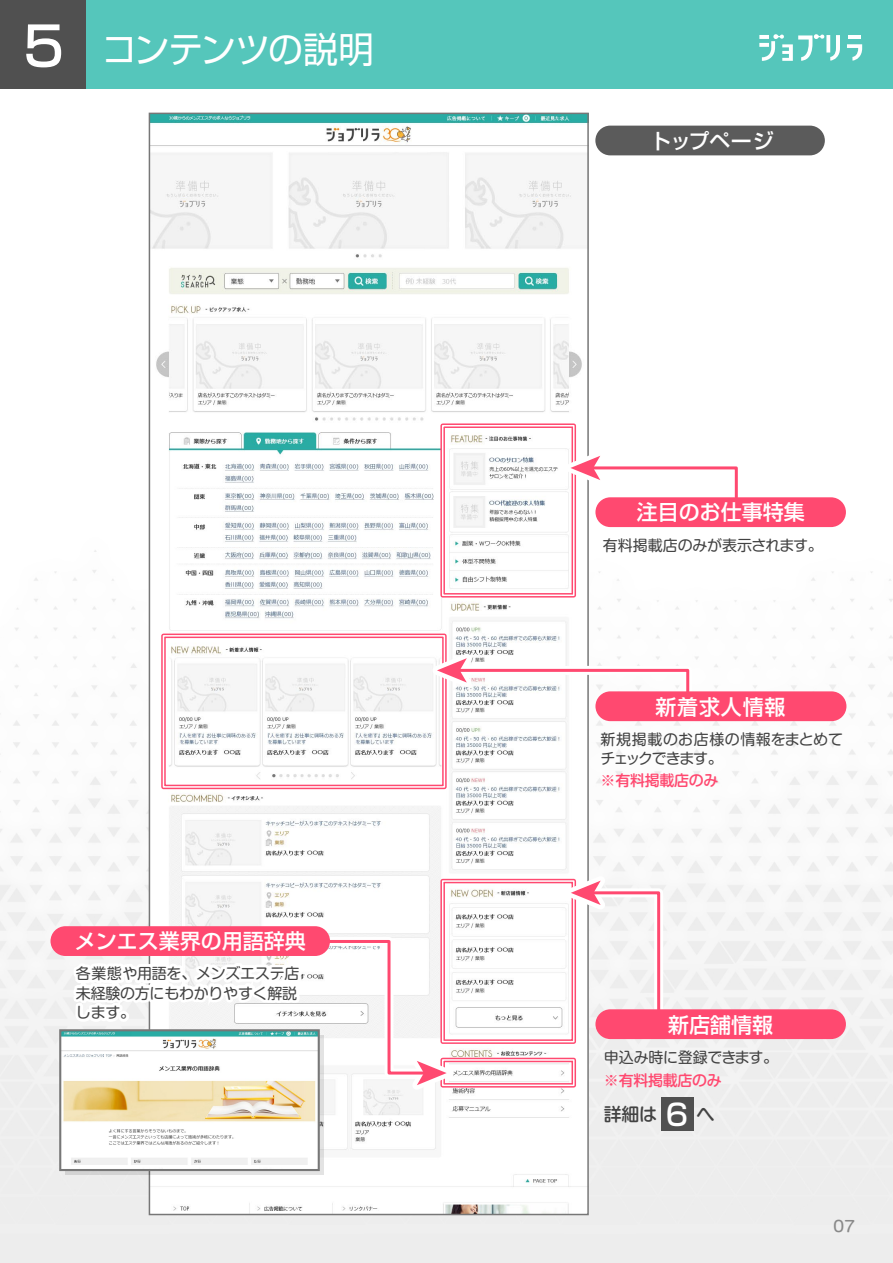
<style>
.page{position:relative;width:893px;height:1263px;background:#fff}
.page>*{position:absolute;margin:0;border:0;box-sizing:border-box;transform-origin:0 0}
.t1{font:36px "Shin Go Pro";letter-spacing:-.03em;color:#fff}
.t2{font:500 29.55px "Shin Go Pro";color:#fff}
.t3{font:500 21px "Shin Go Pro";color:#fff}
.t4{font:500 18px "Shin M Go Pro";color:#424242}
.t5{font:15px/19.5px "Shin M Go Pro";letter-spacing:-.02em;color:#424242}
.t6{font:500 15px "Shin M Go Pro";letter-spacing:-.02em;color:#ff4970}
.t7{font:500 15px "K Shin M Go Std";color:#898989}
.s1{font-weight:500;font-size:54px}
</style>
<div class="page">
<img style="left:0;top:112px;width:893px;height:1151px">
<div style="left:0;top:0;width:893px;height:89px;background:#55c6bb"></div>
<svg style="left:847px;top:36px;width:15px;height:25px"></svg>
<svg style="left:759px;top:34px;width:81px;height:27px"></svg>
<img style="left:152px;top:116px;width:434px;height:1096px">
<div style="left:0;top:0;width:86px;height:89px;background:#505050"></div>
<div style="left:661px;top:1097px;width:32px;height:33px;background:#505050"></div>
<div style="left:161px;top:633px;width:286px;height:156px;border:4px solid #ff4970"></div>
<div style="left:163px;top:635px;width:282px;height:153px;border:2px solid #fff"></div>
<svg style="left:425px;top:640px;width:272px;height:70px"></svg>
<div style="left:595px;top:126px;width:230px;height:29px;background:#5b5b5b;border-radius:15px"></div>
<div style="left:595px;top:691px;width:251px;height:30px;background:#ff4970;border-radius:15px"></div>
<img style="left:62px;top:1032px;width:6px;height:136px">
<div style="left:440px;top:1058px;width:136px;height:29px;border:4px solid #ff4970"></div>
<div style="left:442px;top:1059px;width:132px;height:27px;border:2px solid #fff"></div>
<div style="left:440px;top:879px;width:136px;height:165px;border:4px solid #ff4970"></div>
<div style="left:442px;top:880px;width:132px;height:162px;border:2px solid #fff"></div>
<div style="left:440px;top:423px;width:136px;height:174px;border:4px solid #ff4970"></div>
<div style="left:442px;top:425px;width:132px;height:171px;border:2px solid #fff"></div>
<svg style="left:68px;top:860px;width:390px;height:331px"></svg>
<div style="left:51px;top:926px;width:279px;height:30px;background:#ff4970;border-radius:15px"></div>
<svg style="left:559px;top:437px;width:186px;height:69px"></svg>
<svg style="left:559px;top:862px;width:109px;height:168px"></svg>
<div style="left:595px;top:497px;width:251px;height:30px;background:#ff4970;border-radius:15px"></div>
<div style="left:595px;top:1009px;width:251px;height:30px;background:#ff4970;border-radius:15px"></div>
<h1 class="t1" style="left:23px;top:20px;width:352px"><span class="s1">5</span> コンテンツの説明</h1>
<h3 class="t3" style="left:75px;top:923px;width:232px">メンエス業界の用語辞典</h3>
<p class="t5" style="left:76px;top:962px;width:225px">各業態や用語を、メンズエステ店未経験の方にもわかりやすく解説します。</p>
<h3 class="t3" style="left:650px;top:123px;width:125px">トップページ</h3>
<h3 class="t3" style="left:637px;top:494px;width:169px">注目のお仕事特集</h3>
<p class="t5" style="left:603px;top:534px;width:221px">有料掲載店のみが表示されます。</p>
<h3 class="t3" style="left:655px;top:689px;width:132px">新着求人情報</h3>
<p class="t5" style="left:601px;top:727px;width:244px">新規掲載のお店様の情報をまとめてチェックできます。</p>
<p class="t6" style="left:601px;top:768px;width:119px">※有料掲載店のみ</p>
<h3 class="t3" style="left:668px;top:1007px;width:106px">新店舗情報</h3>
<p class="t5" style="left:604px;top:1045px;width:176px">申込み時に登録できます。</p>
<p class="t6" style="left:604px;top:1068px;width:119px">※有料掲載店のみ</p>
<p class="t4" style="left:604px;top:1099px;width:55px">詳細は</p>
<p class="t4" style="left:696px;top:1099px;width:19px">へ</p>
<h2 class="t2" style="left:666px;top:1090px;width:24px">6</h2>
<p class="t7" style="left:833px;top:1215px;width:24px">07</p>
</div>
